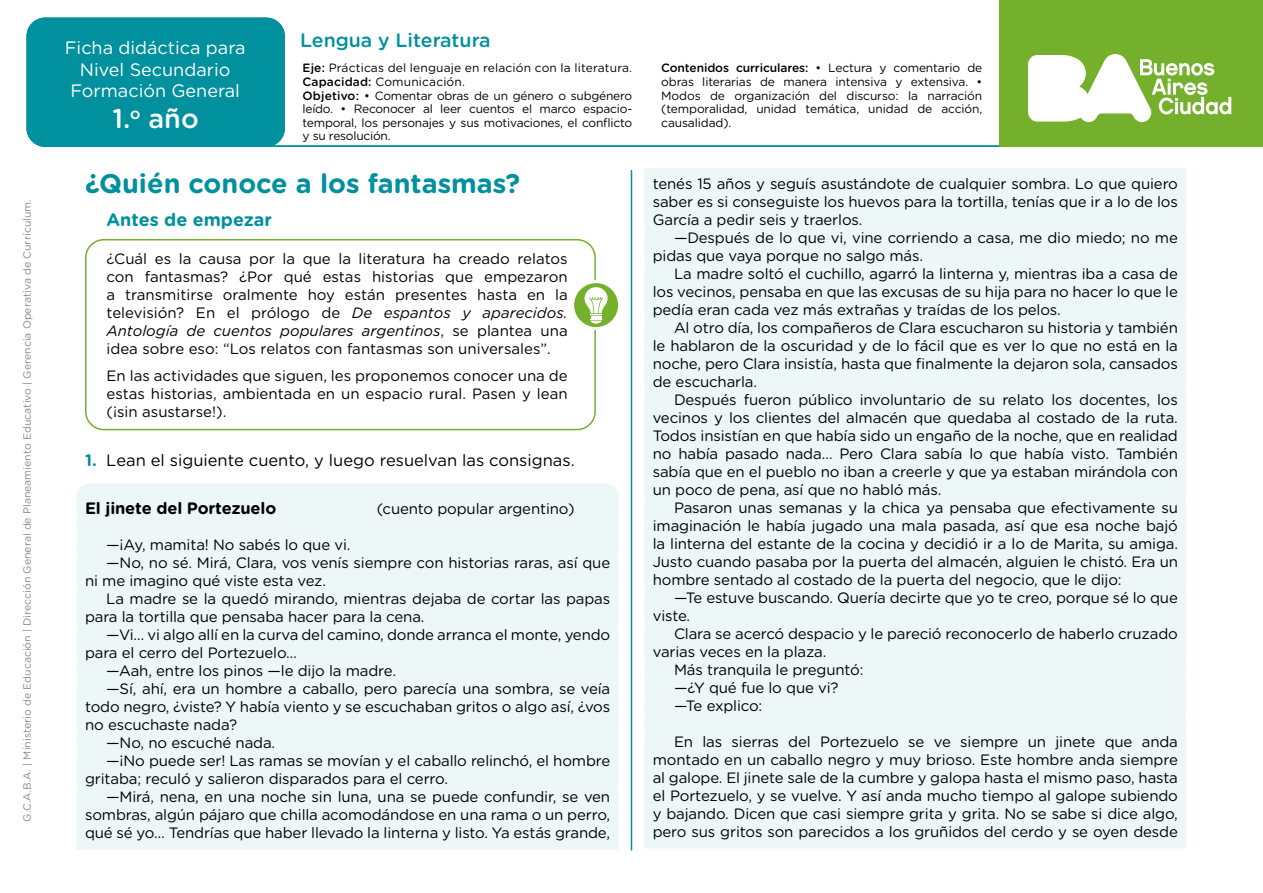
<style>
.page{position:relative;width:1263px;height:893px;background:#fff}
.page>*{position:absolute;margin:0;border:0;box-sizing:border-box;transform-origin:0 0}
.t1{font:700 27px "Gotham Rounded";color:#00909e}
.t2{font:500 27px "Gotham Rounded";color:#fff}
.t3{font:500 19.5px "Gotham Rounded";color:#00909e}
.t4{font:18px/21.6px "Gotham Rounded";color:#fff;text-align:center}
.t5{font:700 18px "Gotham Rounded";color:#00909e}
.t6{font:16.5px "Gotham Rounded";color:#000}
.t7{font:700 16.5px "Gotham Rounded";letter-spacing:-.01em;color:#000}
.t8{font:15px/18px "Gotham Rounded";letter-spacing:-.01em;color:#000;text-align:justify}
.t9{font:12px/13.5px "Gotham Rounded";letter-spacing:-.02em;color:#000}
.t10{font:10.5px "Gotham Rounded";color:#878787}
.s1{font-weight:500}
.s2{font-style:italic}
.s3{font-weight:700;color:#00909e}
</style>
<div class="page">
<div style="left:85px;top:239px;width:511px;height:191px;border:2px solid #74b02b;border-radius:18px"></div>
<div style="left:27px;top:18px;width:257px;height:128px;background:#00909e;border-radius:18px"></div>
<div style="left:26px;top:18px;width:259px;height:129px;border:2px solid #00909e;border-radius:18px"></div>
<hr style="left:264px;top:145px;width:999px;height:2px;background:#00909e">
<svg style="left:573px;top:282px;width:47px;height:47px"></svg>
<div style="left:571px;top:280px;width:50px;height:50px;border:3px solid #fff;border-radius:50%"></div>
<svg style="left:584px;top:287px;width:24px;height:37px"></svg>
<hr style="left:631px;top:170px;width:1px;height:680px;background:#00909e">
<div style="left:999px;top:0;width:264px;height:147px;background:#74b02b"></div>
<svg style="left:1028px;top:54px;width:203px;height:68px"></svg>
<div style="left:77px;top:484px;width:542px;height:42px;background:#edf7f8;border-radius:13px"></div>
<div style="left:77px;top:511px;width:542px;height:32px;background:#edf7f8;border-radius:13px"></div>
<div style="left:77px;top:529px;width:542px;height:32px;background:#edf7f8;border-radius:13px"></div>
<div style="left:77px;top:547px;width:542px;height:50px;background:#edf7f8;border-radius:13px"></div>
<div style="left:77px;top:583px;width:542px;height:50px;background:#edf7f8;border-radius:13px"></div>
<div style="left:77px;top:619px;width:542px;height:50px;background:#edf7f8;border-radius:13px"></div>
<div style="left:77px;top:655px;width:542px;height:32px;background:#edf7f8;border-radius:13px"></div>
<div style="left:77px;top:673px;width:542px;height:68px;background:#edf7f8;border-radius:13px"></div>
<div style="left:77px;top:727px;width:542px;height:32px;background:#edf7f8;border-radius:13px"></div>
<div style="left:77px;top:745px;width:542px;height:50px;background:#edf7f8;border-radius:13px"></div>
<div style="left:77px;top:785px;width:542px;height:64px;background:#edf7f8"></div>
<div style="left:644px;top:168px;width:542px;height:61px;background:#edf7f8"></div>
<div style="left:644px;top:222px;width:542px;height:50px;background:#edf7f8;border-radius:13px"></div>
<div style="left:644px;top:258px;width:542px;height:68px;background:#edf7f8;border-radius:13px"></div>
<div style="left:644px;top:312px;width:542px;height:86px;background:#edf7f8;border-radius:13px"></div>
<div style="left:644px;top:384px;width:542px;height:122px;background:#edf7f8;border-radius:13px"></div>
<div style="left:644px;top:492px;width:542px;height:104px;background:#edf7f8;border-radius:13px"></div>
<div style="left:644px;top:582px;width:542px;height:50px;background:#edf7f8;border-radius:13px"></div>
<div style="left:644px;top:618px;width:542px;height:50px;background:#edf7f8;border-radius:13px"></div>
<div style="left:644px;top:654px;width:542px;height:32px;background:#edf7f8;border-radius:13px"></div>
<div style="left:644px;top:672px;width:542px;height:32px;background:#edf7f8;border-radius:13px"></div>
<div style="left:644px;top:690px;width:542px;height:32px;background:#edf7f8;border-radius:13px"></div>
<div style="left:644px;top:708px;width:542px;height:32px;background:#edf7f8;border-radius:13px"></div>
<div style="left:644px;top:731px;width:542px;height:117px;background:#edf7f8"></div>
<p class="t10" style="left:20px;top:821px;width:624px;rotate:-90deg">G.C.A.B.A. | Ministerio de Educación | Dirección General de Planeamiento Educativo | Gerencia Operativa de Currículum.</p>
<p class="t4" style="left:65px;top:36px;width:182px">Ficha didáctica para<br>Nivel Secundario<br>Formación General</p>
<h1 class="t2" style="left:113px;top:99px;width:88px">1.<sup>o</sup> año</h1>
<h1 class="t2" style="left:110px;top:99px;width:35px">2 <sup>o</sup></h1>
<h2 class="t3" style="left:300px;top:27px;width:192px">Lengua y Literatura</h2>
<p class="t9" style="left:303px;top:61px;width:331px"><span class="s1">Eje:</span> Prácticas del lenguaje en relación con la literatura.<br><span class="s1">Capacidad:</span> Comunicación.<br><span class="s1">Objetivo:</span> • Comentar obras de un género o subgénero leído. • Reconocer al leer cuentos el marco espacio&shy;temporal, los personajes y sus motivaciones, el conflicto y su resolución.</p>
<p class="t9" style="left:661px;top:61px;width:323px;text-align:justify"><span class="s1">Contenidos curriculares:</span> • Lectura y comentario de obras literarias de manera intensiva y extensiva. • Modos de organización del discurso: la narración (temporalidad, unidad temática, unidad de acción, causalidad).</p>
<h1 class="t1" style="left:85px;top:163px;width:437px">¿Quién conoce a los fantasmas?</h1>
<p class="t5" style="left:107px;top:206px;width:167px">Antes de empezar</p>
<p class="t8" style="left:107px;top:249px;width:463px">¿Cuál es la causa por la que la literatura ha creado relatos con fantasmas? ¿Por qué estas historias que empezaron a transmitirse oralmente hoy están presentes hasta en la televisión? En el prólogo de <span class="s2">De espantos y aparecidos.<br>Antología de cuentos populares argentinos</span>, se plantea una idea sobre eso: “Los relatos con fantasmas son universales”.</p>
<p class="t8" style="left:107px;top:366px;width:463px">En las actividades que siguen, les proponemos conocer una de estas historias, ambientada en un espacio rural. Pasen y lean (¡sin asustarse!).</p>
<p class="t6" style="left:85px;top:448px;width:491px"><span class="s3">1.</span> Lean el siguiente cuento, y luego resuelvan las consignas.</p>
<p class="t7" style="left:85px;top:496px;width:193px">El jinete del Portezuelo</p>
<p class="t8" style="left:377px;top:499px;width:199px">(cuento popular argentino)</p>
<p class="t8" style="left:106px;top:535px;width:246px">—¡Ay, mamita! No sabés lo que vi.</p>
<p class="t8" style="left:106px;top:553px;width:505px">—No, no sé. Mirá, Clara, vos venís siempre con historias raras, así que</p>
<p class="t8" style="left:85px;top:571px;width:243px">ni me imagino qué viste esta vez.</p>
<p class="t8" style="left:106px;top:589px;width:505px">La madre se la quedó mirando, mientras dejaba de cortar las papas</p>
<p class="t8" style="left:85px;top:607px;width:341px">para la tortilla que pensaba hacer para la cena.</p>
<p class="t8" style="left:106px;top:625px;width:505px">—Vi… vi algo allí en la curva del camino, donde arranca el monte, yendo</p>
<p class="t8" style="left:85px;top:643px;width:214px">para el cerro del Portezuelo…</p>
<p class="t8" style="left:106px;top:661px;width:291px">—Aah, entre los pinos —le dijo la madre.</p>
<p class="t8" style="left:106px;top:679px;width:505px">—Sí, ahí, era un hombre a caballo, pero parecía una sombra, se veía</p>
<p class="t8" style="left:85px;top:697px;width:527px">todo negro, ¿viste? Y había viento y se escuchaban gritos o algo así, ¿vos</p>
<p class="t8" style="left:85px;top:715px;width:154px">no escuchaste nada?</p>
<p class="t8" style="left:106px;top:733px;width:170px">—No, no escuché nada.</p>
<p class="t8" style="left:106px;top:751px;width:505px">—¡No puede ser! Las ramas se movían y el caballo relinchó, el hombre</p>
<p class="t8" style="left:85px;top:769px;width:364px">gritaba; reculó y salieron disparados para el cerro.</p>
<p class="t8" style="left:106px;top:787px;width:505px">—Mirá, nena, en una noche sin luna, una se puede confundir, se ven</p>
<p class="t8" style="left:85px;top:805px;width:527px">sombras, algún pájaro que chilla acomodándose en una rama o un perro,</p>
<p class="t8" style="left:85px;top:823px;width:527px">qué sé yo… Tendrías que haber llevado la linterna y listo. Ya estás grande,</p>
<p class="t8" style="left:653px;top:174px;width:527px">tenés 15 años y seguís asustándote de cualquier sombra. Lo que quiero saber es si conseguiste los huevos para la tortilla, tenías que ir a lo de los García a pedir seis y traerlos.</p>
<p class="t8" style="left:653px;top:228px;width:527px;text-indent:21px">—Después de lo que vi, vine corriendo a casa, me dio miedo; no me pidas que vaya porque no salgo más.</p>
<p class="t8" style="left:653px;top:264px;width:527px;text-indent:21px">La madre soltó el cuchillo, agarró la linterna y, mientras iba a casa de los vecinos, pensaba en que las excusas de su hija para no hacer lo que le pedía eran cada vez más extrañas y traídas de los pelos.</p>
<p class="t8" style="left:653px;top:318px;width:527px;text-indent:21px">Al otro día, los compañeros de Clara escucharon su historia y también le hablaron de la oscuridad y de lo fácil que es ver lo que no está en la noche, pero Clara insistía, hasta que finalmente la dejaron sola, cansados de escucharla.</p>
<p class="t8" style="left:653px;top:390px;width:527px;text-indent:21px">Después fueron público involuntario de su relato los docentes, los vecinos y los clientes del almacén que quedaba al costado de la ruta.<br>Todos insistían en que había sido un engaño de la noche, que en realidad no había pasado nada… Pero Clara sabía lo que había visto. También sabía que en el pueblo no iban a creerle y que ya estaban mirándola con un poco de pena, así que no habló más.</p>
<p class="t8" style="left:653px;top:498px;width:527px;text-indent:21px">Pasaron unas semanas y la chica ya pensaba que efectivamente su imaginación le había jugado una mala pasada, así que esa noche bajó la linterna del estante de la cocina y decidió ir a lo de Marita, su amiga.<br>Justo cuando pasaba por la puerta del almacén, alguien le chistó. Era un hombre sentado al costado de la puerta del negocio, que le dijo:</p>
<p class="t8" style="left:653px;top:588px;width:527px;text-indent:21px">—Te estuve buscando. Quería decirte que yo te creo, porque sé lo que viste.</p>
<p class="t8" style="left:674px;top:624px;width:505px">Clara se acercó despacio y le pareció reconocerlo de haberlo cruzado</p>
<p class="t8" style="left:653px;top:642px;width:175px">varias veces en la plaza.</p>
<p class="t8" style="left:674px;top:660px;width:191px">Más tranquila le preguntó:</p>
<p class="t8" style="left:674px;top:678px;width:166px">—¿Y qué fue lo que vi?</p>
<p class="t8" style="left:674px;top:696px;width:90px">—Te explico:</p>
<p class="t8" style="left:653px;top:732px;width:527px;text-indent:21px">En las sierras del Portezuelo se ve siempre un jinete que anda montado en un caballo negro y muy brioso. Este hombre anda siempre al galope. El jinete sale de la cumbre y galopa hasta el mismo paso, hasta el Portezuelo, y se vuelve. Y así anda mucho tiempo al galope subiendo y bajando. Dicen que casi siempre grita y grita. No se sabe si dice algo, pero sus gritos son parecidos a los gruñidos del cerdo y se oyen desde</p>
</div>
